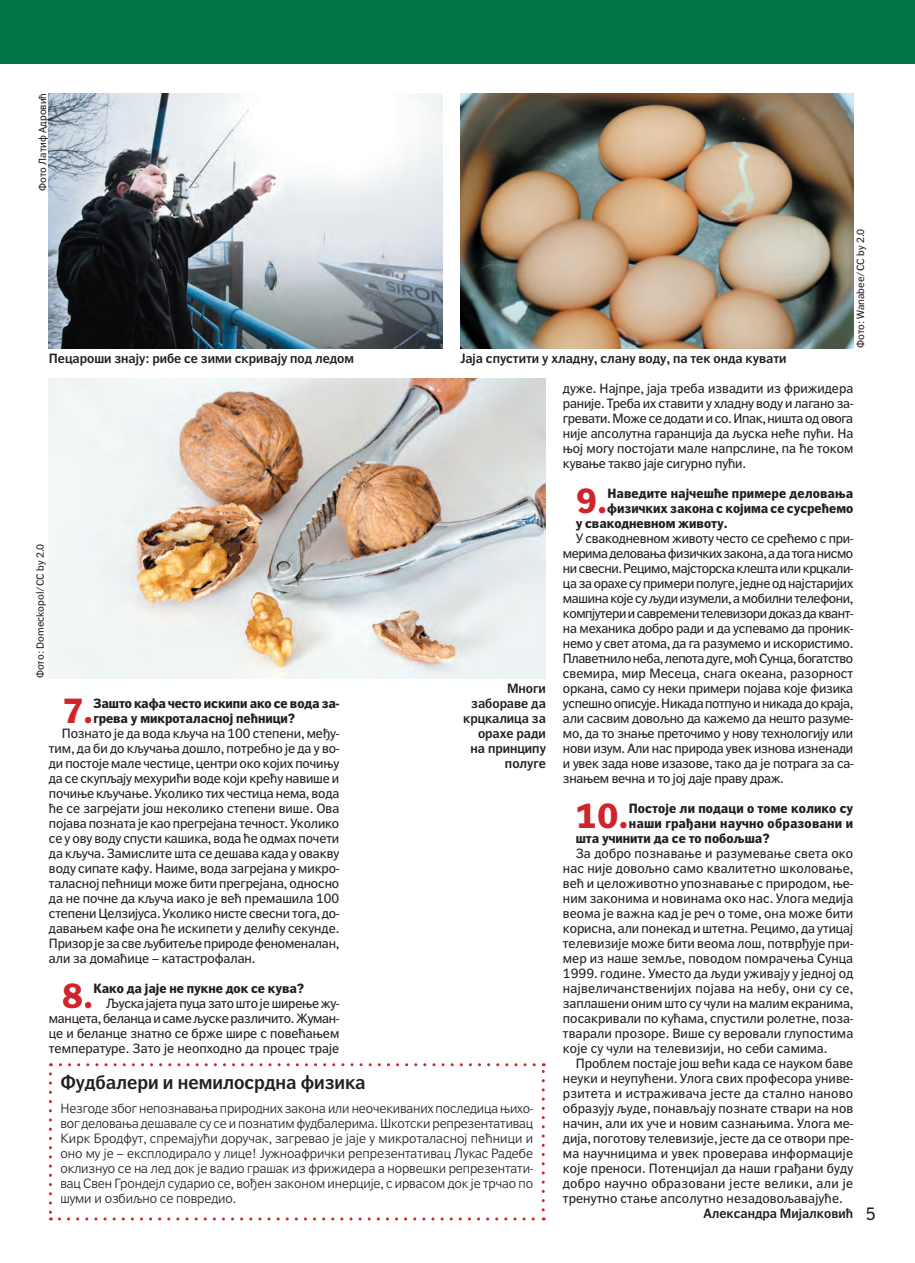
<style>
.page{position:relative;width:915px;height:1263px;background:#fff}
.page>*{position:absolute;margin:0;border:0;box-sizing:border-box;transform-origin:0 0}
.t1{font:700 35.1px "Politika Sans";color:#d1232a}
.t2{font:500 19.5px "Politika Sans LM";color:#231f20}
.t3{font:18px "Politika Sans";color:#231f20}
.t4{font:13.5px/15px "Politika Sans";letter-spacing:-.005em;color:#231f20;text-align:justify}
.t5{font:300 13.5px/15px "Politika Sans LM";letter-spacing:-.005em;color:#231f20;text-align:justify}
.t6{font:700 13.5px/15px "Politika Sans";color:#231f20}
.t7{font:500 13.5px/15px "Politika Sans LM";color:#231f20;text-align:right}
.t8{font:10.5px "Politika Sans";color:#231f20}
</style>
<div class="page">
<div style="left:0;top:0;width:914px;height:63px;background:#017443"></div>
<svg style="left:49px;top:1074px;width:3px;height:146px"></svg>
<svg style="left:59px;top:1217px;width:485px;height:3px"></svg>
<svg style="left:541px;top:1063px;width:3px;height:147px"></svg>
<svg style="left:50px;top:1063px;width:484px;height:3px"></svg>
<img style="left:49px;top:93px;width:393px;height:255px">
<img style="left:49px;top:378px;width:496px;height:300px">
<img style="left:460px;top:93px;width:393px;height:255px">
<p class="t8" style="left:38px;top:191px;width:99px;rotate:-90deg">Фото Латиф Адровић</p>
<p class="t7" style="left:49px;top:352px;width:306px">Пецароши знају: рибе се зими скривају под ледом</p>
<p class="t7" style="left:460px;top:352px;width:327px">Јаја спустити у хладну, слану воду, па тек онда кувати</p>
<p class="t8" style="left:855px;top:348px;width:121px;rotate:-90deg">Фото: Wanabee/CC by 2.0</p>
<p class="t8" style="left:36px;top:678px;width:136px;rotate:-90deg">Фото: Domeckopol/CC by 2.0</p>
<h1 class="t1" style="left:62px;top:696px;width:33px">7.</h1>
<p class="t6" style="left:93px;top:697px;width:247px">Зашто кафа често искипи ако се вода за&shy;грева у микроталасној пећници?</p>
<p class="t4" style="left:49px;top:727px;width:292px;text-indent:13px">Познато је да вода кључа на 100 степени, међу&shy;тим, да би до кључања дошло, потребно је да у во&shy;ди постоје мале честице, центри око којих почињу да се скупљају мехурићи воде који крећу навише и почиње кључање. Уколико тих честица нема, вода ће се загрејати још неколико степени више. Ова појава позната је као прегрејана течност. Уколико се у ову воду спусти кашика, вода ће одмах почети да кључа. Замислите шта се дешава када у овакву воду сипате кафу. Наиме, вода загрејана у микро&shy;таласној пећници може бити прегрејана, односно да не почне да кључа иако је већ премашила 100 степени Целзијуса. Уколико нисте свесни тога, до&shy;давањем кафе она ће искипети у делићу секунде.<br>Призор је за све љубитеље природе феноменалан, али за домаћице – катастрофалан.</p>
<h1 class="t1" style="left:62px;top:981px;width:33px">8.</h1>
<p class="t6" style="left:93px;top:982px;width:212px">Како да јаје не пукне док се кува?</p>
<p class="t4" style="left:49px;top:997px;width:292px;text-indent:57px">Љуска јајета пуца зато што је ширење жу&shy;манцета, беланца и саме љуске различито. Жуман&shy;це и беланце знатно се брже шире с повећањем температуре. Зато је неопходно да процес траје</p>
<p class="t7" style="left:463px;top:682px;width:84px">Многи забораве да крцкалица за орахе ради на принципу полуге</p>
<h2 class="t2" style="left:60px;top:1074px;width:306px">Фудбалери и немилосрдна физика</h2>
<p class="t5" style="left:60px;top:1102px;width:474px">Незгоде због непознавања природних закона или неочекиваних последица њихо&shy;вог деловања дешавале су се и познатим фудбалерима. Шкотски репрезентативац Кирк Бродфут, спремајући доручак, загревао је јаје у микроталасној пећници и оно му је – експлодирало у лице! Јужноафрички репрезентативац Лукас Радебе оклизнуо се на лед док је вадио грашак из фрижидера а норвешки репрезентати&shy;вац Свен Грондејл сударио се, вођен законом инерције, с ирвасом док је трчао по шуми и озбиљно се повредио.</p>
<p class="t4" style="left:562px;top:382px;width:292px">дуже. Најпре, јаја треба извадити из фрижидера раније. Треба их ставити у хладну воду и лагано за&shy;гревати. Може се додати и со. Ипак, ништа од овога није апсолутна гаранција да љуска неће пући. На њој могу постојати мале напрслине, па ће током кување такво јаје сигурно пући.</p>
<h1 class="t1" style="left:575px;top:486px;width:33px">9.</h1>
<p class="t6" style="left:607px;top:487px;width:247px">Наведите најчешће примере деловања</p>
<p class="t6" style="left:607px;top:502px;width:247px">физичких закона с којима се сусрећемо</p>
<p class="t6" style="left:575px;top:517px;width:153px">у свакодневном животу.</p>
<p class="t4" style="left:562px;top:532px;width:292px;text-indent:13px">У свакодневном животу често се срећемо с при&shy;мерима деловања физичких закона, а да тога нисмо ни свесни. Рецимо, мајсторска клешта или крцкали&shy;ца за орахе су примери полуге, једне од најстаријих машина које су људи изумели, а мобилни телефони, компјутери и савремени телевизори доказ да квант&shy;на механика добро ради и да успевамо да проник&shy;немо у свет атома, да га разумемо и искористимо.<br>Плаветнило неба, лепота дуге, моћ Сунца, богатство свемира, мир Месеца, снага океана, разорност оркана, само су неки примери појава које физика успешно описује. Никада потпуно и никада до краја, али сасвим довољно да кажемо да нешто разуме&shy;мо, да то знање преточимо у нову технологију или нови изум. Али нас природа увек изнова изненади и увек зада нове изазове, тако да је потрага за са&shy;знањем вечна и то јој даје праву драж.</p>
<h1 class="t1" style="left:575px;top:801px;width:55px">10.</h1>
<p class="t6" style="left:628px;top:802px;width:226px">Постоје ли подаци о томе колико су</p>
<p class="t6" style="left:628px;top:817px;width:226px">наши грађани научно образовани и</p>
<p class="t6" style="left:575px;top:832px;width:195px">шта учинити да се то побољша?</p>
<p class="t4" style="left:562px;top:847px;width:292px;text-indent:13px">За добро познавање и разумевање света око нас није довољно само квалитетно школовање, већ и целоживотно упознавање с природом, ње&shy;ним законима и новинама око нас. Улога медија веома је важна кад је реч о томе, она може бити корисна, али понекад и штетна. Рецимо, да утицај телевизије може бити веома лош, потврђује при&shy;мер из наше земље, поводом помрачења Сунца 1999. године. Уместо да људи уживају у једној од највеличанственијих појава на небу, они су се, заплашени оним што су чули на малим екранима, посакривали по кућама, спустили ролетне, поза&shy;тварали прозоре. Више су веровали глупостима које су чули на телевизији, но себи самима.</p>
<p class="t4" style="left:562px;top:1057px;width:292px;text-indent:13px">Проблем постаје још већи када се науком баве неуки и неупућени. Улога свих професора униве&shy;рзитета и истраживача јесте да стално наново образују људе, понављају познате ствари на нов начин, али их уче и новим сазнањима. Улога ме&shy;дија, поготову телевизије, јесте да се отвори пре&shy;ма научницима и увек проверава информације које преноси. Потенцијал да наши грађани буду добро научно образовани јесте велики, али је тренутно стање апсолутно незадовољавајуће.</p>
<p class="t7" style="left:703px;top:1207px;width:151px">Александра Мијалковић</p>
<h3 class="t3" style="left:865px;top:1207px;width:12px">5</h3>
</div>
